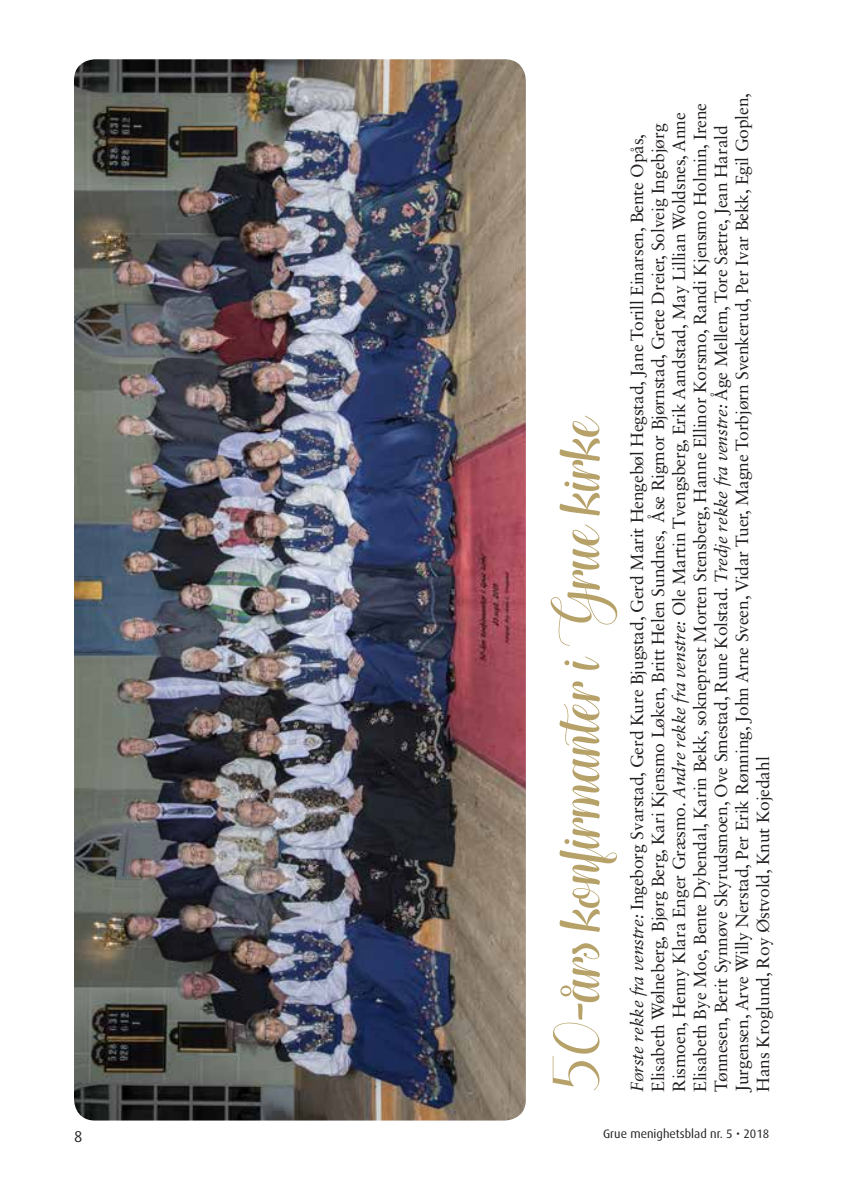
<style>
.page{position:relative;width:844px;height:1191px;background:#fff}
.page>*{position:absolute;margin:0;border:0;box-sizing:border-box;transform-origin:0 0}
.t1{font:70px "Hugsand Kissesxoxo Demo";color:#b6a169}
.t2{font:17.5px/21px "Sabon LT Std";letter-spacing:-.01em;color:#231f20}
.t3{font:15.75px "Dax";color:#231f20}
.t4{font:12.25px "Dax";color:#231f20}
.s1{font-style:italic}
</style>
<div class="page">
<img style="left:74px;top:59px;width:451px;height:1061px">
<h1 class="t1" style="left:534px;top:1091px;width:678px;rotate:-90deg">50-års konfirmanter i Grue kirke</h1>
<p class="t2" style="left:731px;top:1091px;width:1000px;rotate:-90deg">Jurgensen, Arve Willy Nerstad, Per Erik Rønning, John Arne Sveen, Vidar Tuer, Magne Torbjørn Svenkerud, Per Ivar Bekk, Egil Goplen,<br>Hans Kroglund, Roy Østvold, Knut Kojedahl</p>
<p class="t2" style="left:626px;top:1091px;width:990px;rotate:-90deg"><span class="s1">Første rekke fra venstre:</span> Ingeborg Svarstad, Gerd Kure Bjugstad, Gerd Marit Hengebøl Hegstad, Jane Torill Einarsen, Bente Opås, Elisabeth Wølneberg, Bjørg Berg, Kari Kjensmo Løken, Britt Helen Sundnes, Åse Rigmor Bjørnstad, Grete Dreier, Solveig Ingebjørg Rismoen, Henny Klara Enger Græsmo. <span class="s1">Andre rekke fra venstre:</span> Ole Martin Tvengsberg, Erik Aandstad, May Lillian Woldsnes, Anne Elisabeth Bye Moe, Bente Dybendal, Karin Bekk, sokneprest Morten Stensberg, Hanne Ellinor Korsmo, Randi Kjensmo Holmin, Irene Tønnesen, Berit Synnøve Skyrudsmoen, Ove Smestad, Rune Kolstad. <span class="s1">Tredje rekke fra venstre:</span> Åge Mellem, Tore Sætre, Jean Harald</p>
<p class="t3" style="left:74px;top:1127px;width:10px">8</p>
<p class="t4" style="left:603px;top:1127px;width:168px">Grue menighetsblad nr. 5 • 2018</p>
</div>
